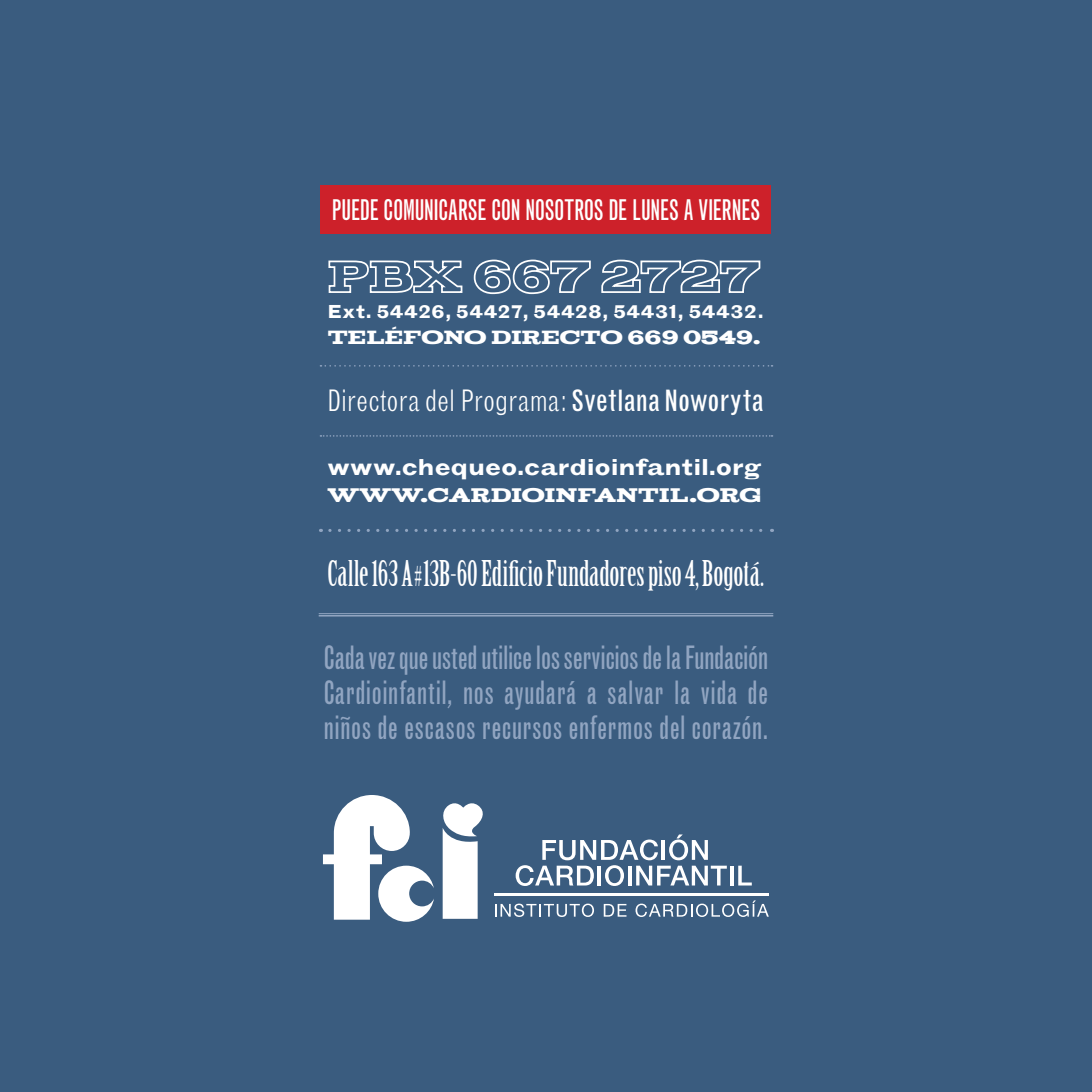
<style>
.page{position:relative;width:1092px;height:1092px;background:#fff}
.page>*{position:absolute;margin:0;border:0;box-sizing:border-box;transform-origin:0 0}
.t1{font:34.65px "Birch Std";color:#fff}
.t2{font:extra-condensed 32.02px/34.8px "Grotesque";letter-spacing:.02em;color:#91a5c1;text-align:justify}
.t3{font:300 condensed 28.88px "Grotesque";letter-spacing:-.005em;color:#fff}
.t4{font:extra-condensed 28.35px "Grotesque";color:#fff}
.t5{font:700 expanded 23.1px "Grotesque";letter-spacing:-.01em;color:#fff}
.t6{font:22.22px "Acknowledgement";letter-spacing:-.02em;color:#fff}
.t7{font:21.53px "Acknowledgement";letter-spacing:-.015em;color:#fff}
.t8{font:700 expanded 18.9px "Grotesque";letter-spacing:.005em;color:#fff}
.s1{font-weight:400}
.s2{font-family:"Grotesque";font-stretch:extra-condensed;font-size:28.88px}
</style>
<div class="page">
<div style="left:0;top:0;width:1091px;height:1091px;background:#3a5c7f"></div>
<div style="left:321px;top:185px;width:450px;height:48px;background:#cd212a"></div>
<svg style="left:328px;top:260px;width:135px;height:33px"></svg>
<svg style="left:473px;top:259px;width:118px;height:36px"></svg>
<svg style="left:601px;top:259px;width:160px;height:34px"></svg>
<svg style="left:323px;top:795px;width:111px;height:126px"></svg>
<svg style="left:442px;top:803px;width:41px;height:115px"></svg>
<svg style="left:515px;top:834px;width:211px;height:51px"></svg>
<svg style="left:730px;top:866px;width:3px;height:19px"></svg>
<svg style="left:738px;top:865px;width:13px;height:20px"></svg>
<svg style="left:495px;top:903px;width:99px;height:13px"></svg>
<svg style="left:603px;top:903px;width:23px;height:13px"></svg>
<svg style="left:635px;top:900px;width:133px;height:16px"></svg>
<hr style="left:494px;top:892px;width:275px;height:3px;background:#fff">
<hr style="left:319px;top:613px;width:454px;height:1px;background:#91a5c1">
<hr style="left:319px;top:615px;width:454px;height:1px;background:#91a5c1">
<svg style="left:320px;top:365px;width:452px;height:1px"></svg>
<svg style="left:320px;top:435px;width:452px;height:1px"></svg>
<svg style="left:330px;top:529px;width:442px;height:3px"></svg>
<p class="t4" style="left:332px;top:193px;width:430px">PUEDE COMUNICARSE CON NOSOTROS DE LUNES A VIERNES</p>
<p class="t8" style="left:327px;top:300px;width:438px">Ext. 54426, 54427, 54428, 54431, 54432.</p>
<p class="t7" style="left:327px;top:326px;width:435px">TELÉFONO DIRECTO 669 0549.</p>
<p class="t3" style="left:327px;top:383px;width:438px">Directora del Programa: <span class="s1">Svetlana Noworyta</span></p>
<p class="t5" style="left:327px;top:453px;width:435px">www.chequeo.cardioinfantil.org</p>
<p class="t6" style="left:327px;top:484px;width:435px">WWW.CARDIOINFANTIL.ORG</p>
<p class="t1" style="left:327px;top:554px;width:438px">Calle 163 A <span class="s2">#</span> 13B-60 Edificio Fundadores piso 4, Bogotá.</p>
<p class="t2" style="left:324px;top:640px;width:446px">Cada vez que usted utilice los servicios de la Fundación Cardioinfantil, nos ayudará a salvar la vida de niños de escasos recursos enfermos del corazón.</p>
</div>
